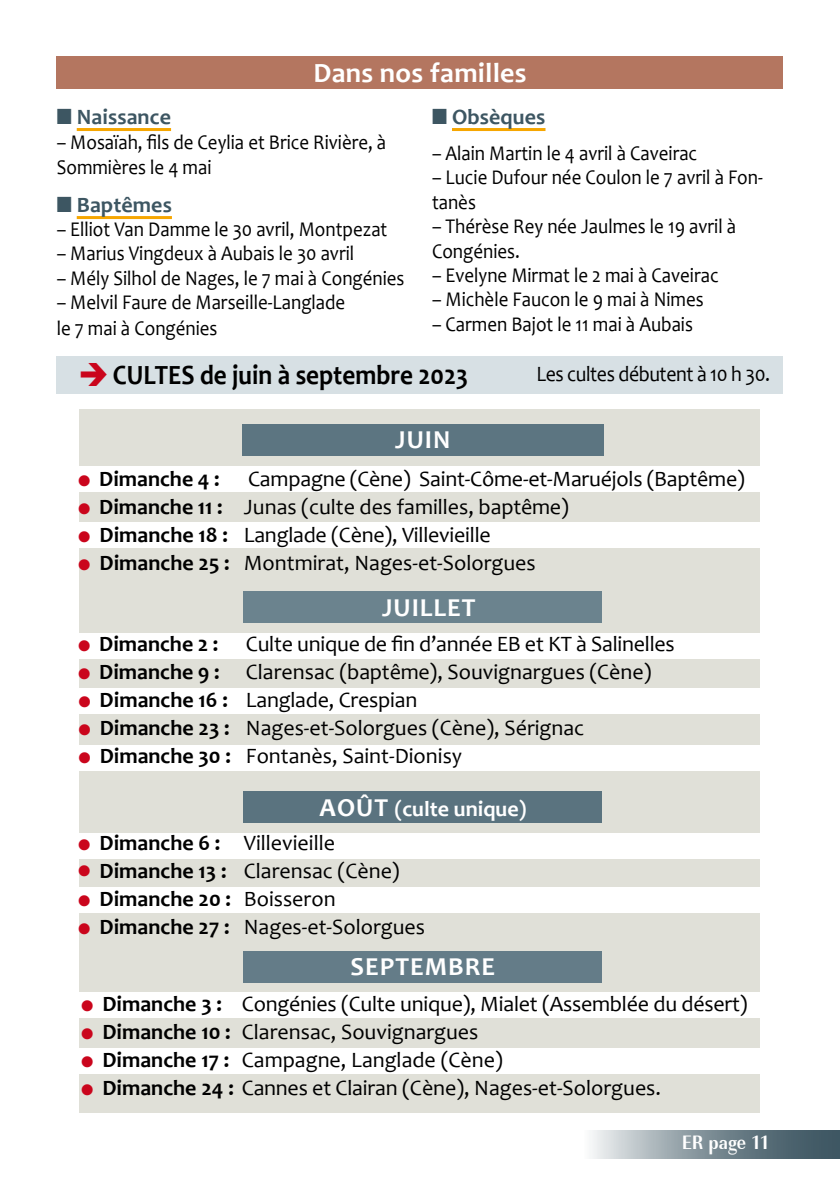
<style>
.page{position:relative;width:840px;height:1191px;background:#fff}
.page>*{position:absolute;margin:0;border:0;box-sizing:border-box;transform-origin:0 0}
.t1{font:700 28px "Candara";color:#000;scale:.9 1}
.t2{font:700 28px "Candara";letter-spacing:.01em;color:#fff}
.t3{font:700 26px "Candara";letter-spacing:.04em;color:#fff}
.t4{font:22px "Candara";color:#000}
.t5{font:700 22px "Candara";color:#000}
.t6{font:700 22px "Candara";letter-spacing:.005em;color:#3d5662}
.t7{font:22px "Candara";letter-spacing:-.02em;color:#000;scale:.9 1}
.t8{font:700 22px "Candara";color:#fff}
.t9{font:21px/24.4px "Candara";color:#000;scale:.9 1}
.t10{font:20px "URW Imperial T Bold Extr Narr";color:#fff}
.s1{color:#ca051c}
.s2{font-family:"Verdana";color:#ca051c}
.s3{font-family:"Verdana";font-weight:700;color:#ca051c}
.s4{font-weight:700}
.s5{font-size:26px}
.s6{font-weight:400}
</style>
<div class="page">
<div style="left:79px;top:409px;width:680px;height:703px;background:#e0e0d8"></div>
<svg style="left:592px;top:1130px;width:247px;height:28px;background:#82929a"></svg>
<div style="left:242px;top:424px;width:361px;height:32px;background:#5c7581"></div>
<div style="left:243px;top:591px;width:358px;height:32px;background:#6b838e"></div>
<div style="left:243px;top:791px;width:358px;height:32px;background:#5a737f"></div>
<div style="left:243px;top:950px;width:358px;height:32px;background:#647c88"></div>
<div style="left:57px;top:356px;width:725px;height:38px;background:#d7e0e4"></div>
<div style="left:60px;top:832px;width:725px;height:26px;background:#fff"></div>
<div style="left:60px;top:887px;width:725px;height:25px;background:#fff"></div>
<div style="left:60px;top:633px;width:725px;height:25px;background:#fff"></div>
<div style="left:60px;top:688px;width:725px;height:25px;background:#fff"></div>
<div style="left:57px;top:744px;width:725px;height:26px;background:#fff"></div>
<div style="left:60px;top:466px;width:725px;height:26px;background:#fff"></div>
<div style="left:60px;top:522px;width:725px;height:25px;background:#fff"></div>
<div style="left:60px;top:992px;width:725px;height:25px;background:#fff"></div>
<div style="left:60px;top:1048px;width:725px;height:26px;background:#fff"></div>
<div style="left:57px;top:57px;width:725px;height:32px;background:#b47660"></div>
<hr style="left:77px;top:128px;width:94px;height:3px;background:#f6a600">
<hr style="left:77px;top:216px;width:95px;height:3px;background:#f6a600">
<hr style="left:452px;top:128px;width:93px;height:3px;background:#f6a600">
<p class="t2" style="left:313px;top:56px;width:215px">Dans nos familles</p>
<p class="t6" style="left:57px;top:103px;width:116px">■ Naissance</p>
<p class="t9" style="left:57px;top:129px;width:367px;line-height:25.2px">– Mosaïah, fils de Ceylia et Brice Rivière, à<br>Sommières le 4 mai</p>
<p class="t6" style="left:57px;top:191px;width:117px">■ Baptêmes</p>
<p class="t9" style="left:57px;top:217px;width:369px">– Elliot Van Damme le 30 avril, Montpezat</p>
<p class="t9" style="left:57px;top:241px;width:332px">– Marius Vingdeux à Aubais le 30 avril</p>
<p class="t9" style="left:57px;top:266px;width:387px">– Mély Silhol de Nages, le 7 mai à Congénies</p>
<p class="t9" style="left:57px;top:290px;width:322px;line-height:25.6px">– Melvil Faure de Marseille-Langlade le 7 mai à Congénies</p>
<p class="t6" style="left:432px;top:103px;width:115px">■ Obsèques</p>
<p class="t9" style="left:432px;top:141px;width:296px">– Alain Martin le 4 avril à Caveirac</p>
<p class="t9" style="left:432px;top:165px;width:369px">– Lucie Dufour née Coulon le 7 avril à Fon&shy;tanès</p>
<p class="t9" style="left:432px;top:214px;width:339px">– Thérèse Rey née Jaulmes le 19 avril à<br>Congénies.</p>
<p class="t9" style="left:432px;top:263px;width:320px">– Evelyne Mirmat le 2 mai à Caveirac</p>
<p class="t9" style="left:432px;top:287px;width:303px">– Michèle Faucon le 9 mai à Nimes</p>
<p class="t9" style="left:432px;top:312px;width:291px">– Carmen Bajot le 11 mai à Aubais</p>
<p class="t1" style="left:78px;top:358px;width:434px"><span class="s1">➔</span>CULTES de juin à septembre 2023</p>
<p class="t7" style="left:536px;top:360px;width:261px">Les cultes débutent à 10 h 30.</p>
<p class="t3" style="left:395px;top:424px;width:53px">Juin</p>
<p class="t5" style="left:77px;top:465px;width:145px"><span class="s2">•</span> Dimanche 4 :</p>
<p class="t4" style="left:248px;top:465px;width:498px">Campagne (Cène) Saint-Côme-et-Maruéjols (Baptême)</p>
<p class="t4" style="left:77px;top:493px;width:493px"><span class="s3">•</span> <span class="s4">Dimanche 11 :</span> Junas (culte des familles, baptême)</p>
<p class="t4" style="left:77px;top:521px;width:415px"><span class="s3">•</span> <span class="s4">Dimanche 18 :</span> Langlade (Cène), Villevieille</p>
<p class="t4" style="left:77px;top:549px;width:460px"><span class="s3">•</span> <span class="s4">Dimanche 25 :</span> Montmirat, Nages-et-Solorgues</p>
<p class="t3" style="left:382px;top:591px;width:94px">Juillet</p>
<p class="t4" style="left:77px;top:630px;width:599px"><span class="s3">•</span> <span class="s4">Dimanche 2 :</span> Culte unique de fin d’année EB et KT à Salinelles</p>
<p class="t4" style="left:77px;top:658px;width:576px"><span class="s3">•</span> <span class="s4">Dimanche 9 :</span> Clarensac (baptême), Souvignargues (Cène)</p>
<p class="t4" style="left:77px;top:686px;width:342px"><span class="s3">•</span> <span class="s4">Dimanche 16 :</span> Langlade, Crespian</p>
<p class="t4" style="left:77px;top:714px;width:508px"><span class="s3">•</span> <span class="s4">Dimanche 23 :</span> Nages-et-Solorgues (Cène), Sérignac</p>
<p class="t4" style="left:77px;top:742px;width:387px"><span class="s3">•</span> <span class="s4">Dimanche 30 :</span> Fontanès, Saint-Dionisy</p>
<p class="t8" style="left:319px;top:795px;width:208px"><span class="s5">Ao Ût</span> (culte unique)</p>
<p class="t4" style="left:77px;top:829px;width:260px"><span class="s3">•</span> <span class="s4">Dimanche 6 :</span> Villevieille</p>
<p class="t4" style="left:77px;top:857px;width:324px"><span class="s3">•</span> <span class="s4">Dimanche 13 :</span> Clarensac (Cène)</p>
<p class="t5" style="left:77px;top:885px;width:260px"><span class="s2">•</span> Dimanche 20 : <span class="s6">Boisseron</span></p>
<p class="t4" style="left:77px;top:913px;width:350px"><span class="s3">•</span> <span class="s4">Dimanche 27 :</span> Nages-et-Solorgues</p>
<p class="t3" style="left:350px;top:950px;width:146px">SEPTEMBRE</p>
<p class="t4" style="left:79px;top:991px;width:669px"><span class="s3">•</span> <span class="s4">Dimanche 3 :</span> Congénies (Culte unique), Mialet (Assemblée du désert)</p>
<p class="t4" style="left:79px;top:1019px;width:400px"><span class="s3">•</span> <span class="s4">Dimanche 10 :</span> Clarensac, Souvignargues</p>
<p class="t4" style="left:79px;top:1047px;width:424px"><span class="s3">•</span> <span class="s4">Dimanche 17 :</span> Campagne, Langlade (Cène)</p>
<p class="t4" style="left:79px;top:1074px;width:582px"><span class="s3">•</span> <span class="s4">Dimanche 24 :</span> Cannes et Clairan (Cène), Nages-et-Solorgues.</p>
<p class="t10" style="left:681px;top:1130px;width:90px">ER page 11</p>
</div>
